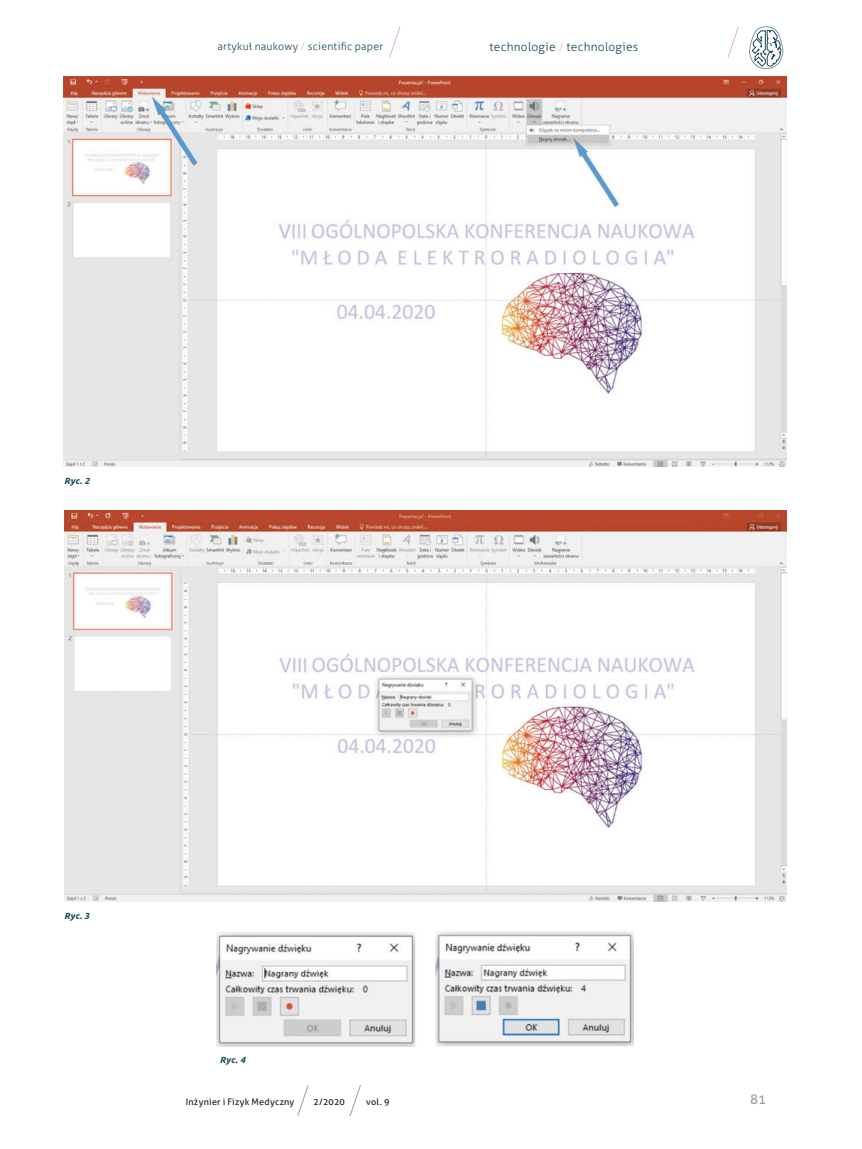
<style>
.page{position:relative;width:862px;height:1149px;background:#fff}
.page>*{position:absolute;margin:0;border:0;box-sizing:border-box;transform-origin:0 0}
.t1{font:13.5px "Aller";color:#9d9d9c}
.t2{font:300 12px "Aller";letter-spacing:.015em;color:#16485c}
.t3{font:300 10.5px "Aller";letter-spacing:.025em;color:#16485c}
.t4{font:9px "Aller";letter-spacing:.025em;color:#1d1d1b}
.t5{font:italic 700 9px "Ubuntu";letter-spacing:.02em;color:#16485c}
.s1{color:#debba5}
</style>
<div class="page">
<svg style="left:297px;top:1085px;width:11px;height:30px"></svg>
<svg style="left:389px;top:26px;width:11px;height:32px"></svg>
<svg style="left:350px;top:1085px;width:10px;height:30px"></svg>
<svg style="left:727px;top:27px;width:11px;height:31px"></svg>
<svg style="left:749px;top:26px;width:34px;height:43px"></svg>
<img style="left:64px;top:77px;width:722px;height:389px">
<img style="left:64px;top:510px;width:722px;height:390px">
<img style="left:216px;top:931px;width:417px;height:114px">
<p class="t3" style="left:217px;top:40px;width:167px">artykuł naukowy <span class="s1">/</span> scientific paper</p>
<h2 class="t2" style="left:489px;top:40px;width:150px">technologie <span class="s1">/</span> technologies</h2>
<p class="t5" style="left:64px;top:475px;width:27px">Ryc. 2</p>
<p class="t5" style="left:64px;top:909px;width:27px">Ryc. 3</p>
<p class="t5" style="left:220px;top:1053px;width:27px">Ryc. 4</p>
<p class="t4" style="left:185px;top:1095px;width:110px">Inżynier i Fizyk Medyczny</p>
<p class="t4" style="left:313px;top:1095px;width:33px">2/2020</p>
<p class="t4" style="left:366px;top:1095px;width:25px">vol. 9</p>
<h1 class="t1" style="left:749px;top:1090px;width:17px">81</h1>
</div>
